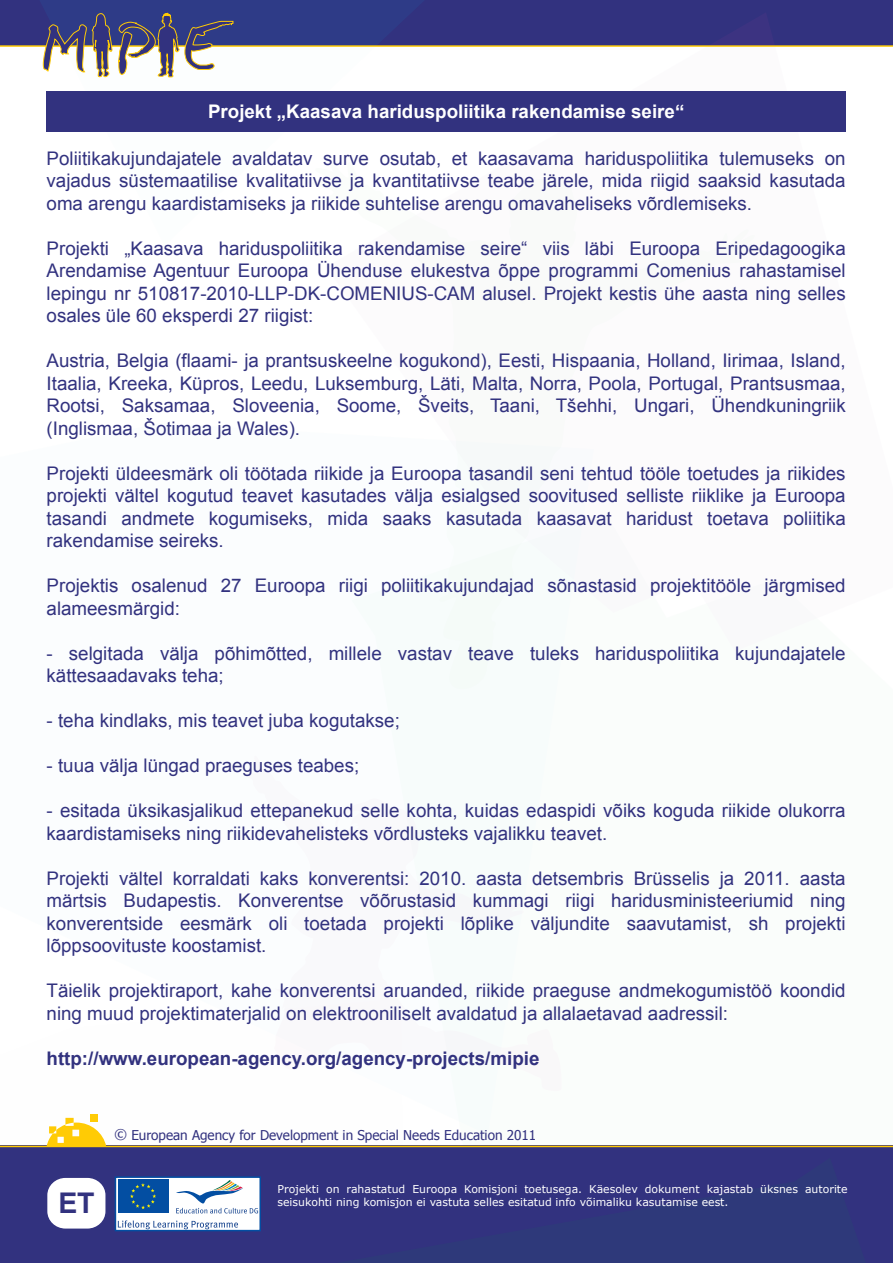
<style>
.page{position:relative;width:893px;height:1263px;background:#fff}
.page>*{position:absolute;margin:0;border:0;box-sizing:border-box;transform-origin:0 0}
.t1{font:700 28.5px "Arial";color:#32327f}
.t2{font:18.75px/22.5px "Arial";color:#32327f;text-align:justify}
.t3{font:700 18.75px "Arial";color:#32327f}
.t4{font:700 18.75px "Arial";color:#fff}
.t5{font:13.5px "Tahoma";color:#32327f}
.t6{font:10.8px "Verdana";color:#fff}
</style>
<div class="page">
<div style="left:0;top:0;width:893px;height:46px;background:#32327f"></div>
<hr style="left:0;top:45px;width:893px;height:2px;background:#ffcb05">
<svg style="left:43px;top:12px;width:191px;height:89px"></svg>
<div style="left:0;top:1146px;width:893px;height:117px;background:#32327f"></div>
<div style="left:91px;top:1115px;width:7px;height:7px;background:#ffcb05"></div>
<svg style="left:47px;top:1118px;width:59px;height:28px"></svg>
<hr style="left:0;top:1146px;width:893px;height:1px;background:#ffcb05">
<div style="left:115px;top:1177px;width:145px;height:53px;background:#fff"></div>
<svg style="left:118px;top:1220px;width:120px;height:8px"></svg>
<svg style="left:168px;top:1179px;width:1px;height:34px"></svg>
<div style="left:118px;top:1179px;width:50px;height:34px;background:#034ea2"></div>
<svg style="left:130px;top:1183px;width:26px;height:26px"></svg>
<svg style="left:176px;top:1180px;width:82px;height:33px"></svg>
<div style="left:115px;top:1176px;width:146px;height:55px;border:2px solid #034ea2"></div>
<div style="left:47px;top:1177px;width:59px;height:52px;background:#fff;border-radius:18px"></div>
<div style="left:46px;top:1176px;width:61px;height:54px;border:2px solid #32327f;border-radius:18px"></div>
<div style="left:47px;top:91px;width:799px;height:41px;background:#32327f"></div>
<p class="t4" style="left:208px;top:99px;width:478px">Projekt „Kaasava hariduspoliitika rakendamise seire“</p>
<p class="t2" style="left:47px;top:147px;width:801px">Poliitikakujundajatele avaldatav surve osutab, et kaasavama hariduspoliitika tulemuseks on vajadus süstemaatilise kvalitatiivse ja kvantitatiivse teabe järele, mida riigid saaksid kasutada oma arengu kaardistamiseks ja riikide suhtelise arengu omavaheliseks võrdlemiseks.</p>
<p class="t2" style="left:47px;top:237px;width:801px">Projekti „Kaasava hariduspoliitika rakendamise seire“ viis läbi Euroopa Eripedagoogika Arendamise Agentuur Euroopa Ühenduse elukestva õppe programmi Comenius rahastamisel lepingu nr 510817-2010-LLP-DK-COMENIUS-CAM alusel. Projekt kestis ühe aasta ning selles osales üle 60 eksperdi 27 riigist:</p>
<p class="t2" style="left:47px;top:349px;width:801px">Austria, Belgia (flaami- ja prantsuskeelne kogukond), Eesti, Hispaania, Holland, Iirimaa, Island, Itaalia, Kreeka, Küpros, Leedu, Luksemburg, Läti, Malta, Norra, Poola, Portugal, Prantsusmaa, Rootsi, Saksamaa, Sloveenia, Soome, Šveits, Taani, Tšehhi, Ungari, Ühendkuningriik (Inglismaa, Šotimaa ja Wales).</p>
<p class="t2" style="left:47px;top:462px;width:801px">Projekti üldeesmärk oli töötada riikide ja Euroopa tasandil seni tehtud tööle toetudes ja riikides projekti vältel kogutud teavet kasutades välja esialgsed soovitused selliste riiklike ja Euroopa tasandi andmete kogumiseks, mida saaks kasutada kaasavat haridust toetava poliitika rakendamise seireks.</p>
<p class="t2" style="left:47px;top:574px;width:801px">Projektis osalenud 27 Euroopa riigi poliitikakujundajad sõnastasid projektitööle järgmised alameesmärgid:</p>
<p class="t2" style="left:47px;top:642px;width:801px">- selgitada välja põhimõtted, millele vastav teave tuleks hariduspoliitika kujundajatele kättesaadavaks teha;</p>
<p class="t2" style="left:47px;top:709px;width:355px">- teha kindlaks, mis teavet juba kogutakse;</p>
<p class="t2" style="left:47px;top:754px;width:314px">- tuua välja lüngad praeguses teabes;</p>
<p class="t2" style="left:47px;top:799px;width:801px">- esitada üksikasjalikud ettepanekud selle kohta, kuidas edaspidi võiks koguda riikide olukorra kaardistamiseks ning riikidevahelisteks võrdlusteks vajalikku teavet.</p>
<p class="t2" style="left:47px;top:867px;width:801px">Projekti vältel korraldati kaks konverentsi: 2010. aasta detsembris Brüsselis ja 2011. aasta märtsis Budapestis. Konverentse võõrustasid kummagi riigi haridusministeeriumid ning konverentside eesmärk oli toetada projekti lõplike väljundite saavutamist, sh projekti lõppsoovituste koostamist.</p>
<p class="t2" style="left:47px;top:979px;width:801px">Täielik projektiraport, kahe konverentsi aruanded, riikide praeguse andmekogumistöö koondid ning muud projektimaterjalid on elektrooniliselt avaldatud ja allalaetavad aadressil:</p>
<p class="t3" style="left:47px;top:1046px;width:494px">http://www.european-agency.org/agency-projects/mipie</p>
<p class="t5" style="left:115px;top:1126px;width:423px">© European Agency for Development in Special Needs Education 2011</p>
<p class="t6" style="left:278px;top:1182px;width:572px">Projekti on rahastatud Euroopa Komisjoni toetusega. Käesolev dokument kajastab üksnes autorite</p>
<h1 class="t1" style="left:58px;top:1184px;width:38px">ET</h1>
<p class="t6" style="left:278px;top:1195px;width:452px">seisukohti ning komisjon ei vastuta selles esitatud info võimaliku kasutamise eest.</p>
</div>
